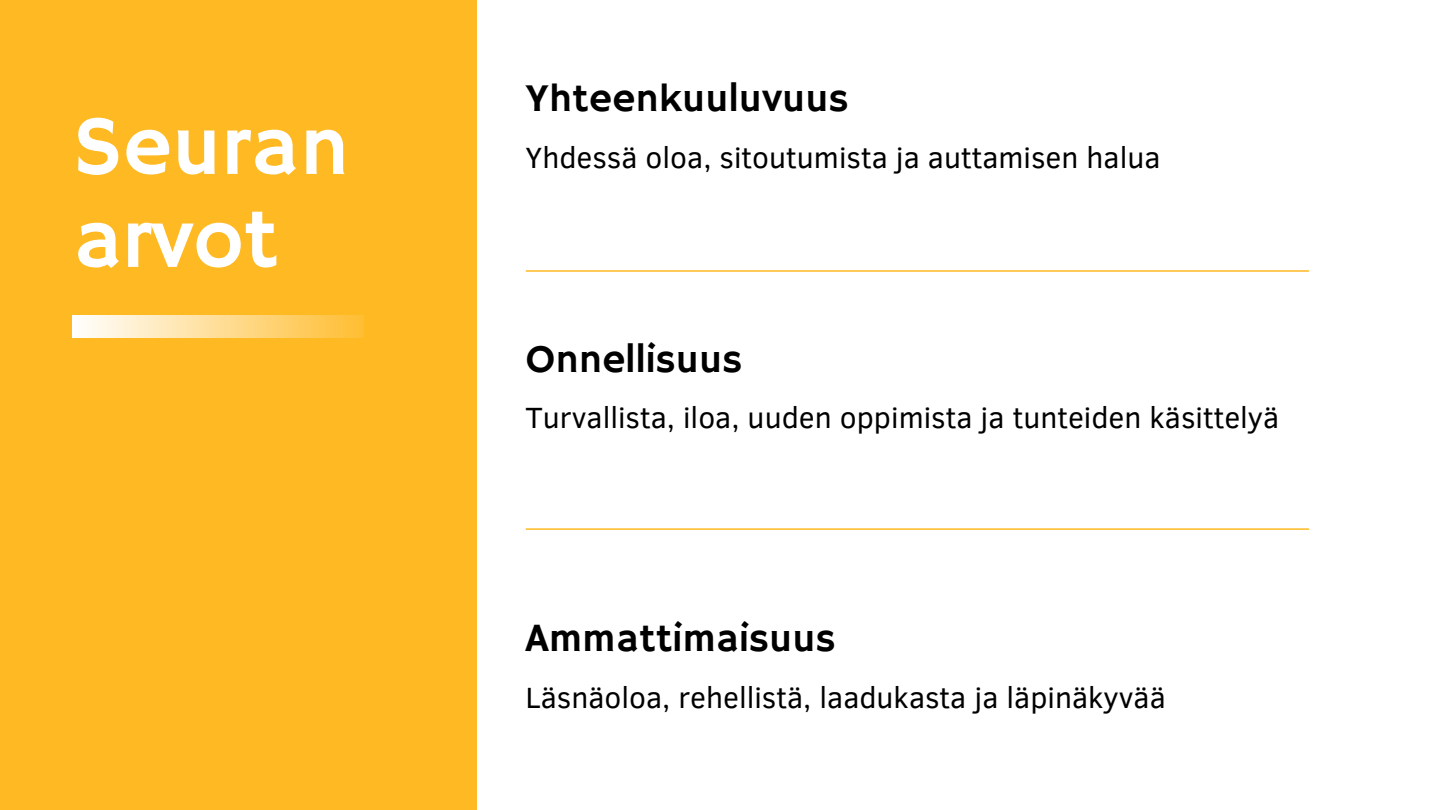
<style>
.page{position:relative;width:1440px;height:810px;background:#fff}
.page>*{position:absolute;margin:0;border:0;box-sizing:border-box;transform-origin:0 0}
.t1{font:85px/93px "Hammersmith One";color:#fff}
.t2{font:40px "Hammersmith One";color:#000}
.t3{font:30px "Clear Sans";color:#000}
</style>
<div class="page">
<div style="left:0;top:0;width:477px;height:810px;background:#ffb923"></div>
<div style="left:73px;top:315px;width:290px;height:22px;background:linear-gradient(to right,#fffefe,#ffbe34)"></div>
<hr style="left:526px;top:528px;width:783px;height:2px;background:#ffb923">
<hr style="left:526px;top:270px;width:783px;height:2px;background:#ffb923">
<h1 class="t1" style="left:73px;top:104px;width:278px">Seuran arvot</h1>
<h2 class="t2" style="left:526px;top:75px;width:325px">Yhteenkuuluvuus</h2>
<p class="t3" style="left:526px;top:136px;width:637px">Yhdessä oloa, sitoutumista ja auttamisen halua</p>
<h2 class="t2" style="left:526px;top:336px;width:218px">Onnellisuus</h2>
<p class="t3" style="left:526px;top:396px;width:755px">Turvallista, iloa, uuden oppimista ja tunteiden käsittelyä</p>
<h2 class="t2" style="left:526px;top:615px;width:312px">Ammattimaisuus</h2>
<p class="t3" style="left:526px;top:676px;width:642px">Läsnäoloa, rehellistä, laadukasta ja läpinäkyvää</p>
</div>
